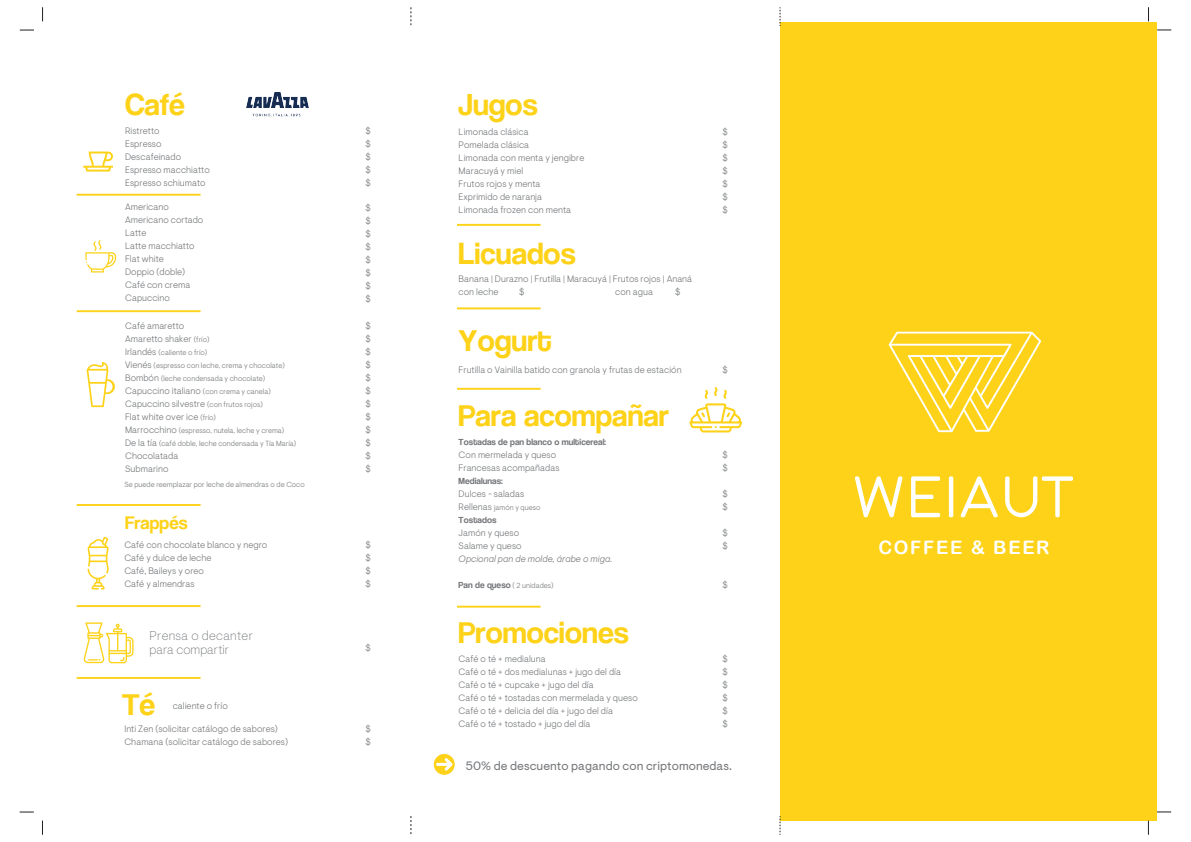
<style>
.page{position:relative;width:1191px;height:842px;background:#fff}
.page>*{position:absolute;margin:0;border:0;box-sizing:border-box;transform-origin:0 0}
.t1{font:31.7px "Coolvetica Rg";color:#fdd219}
.t2{font:18.8px "Coolvetica Rg";color:#fdd219}
.t3{font:18.6px "Arial Rounded MT Bold";letter-spacing:.09em;color:#fff}
.t4{font:200 12.8px/13.4px "Visuelt Pro";letter-spacing:.02em;color:#76787b}
.t5{font:12.1px "Visuelt Pro";letter-spacing:.005em;color:#76787b}
.t6{font:300 9.3px/13px "Visuelt Pro";letter-spacing:.005em;color:#76787b}
.t7{font:9.3px "Coolvetica Rg";letter-spacing:.005em;color:#76787b}
.t8{font:italic 300 9.3px "Visuelt Pro";letter-spacing:.005em;color:#76787b}
.t9{font:300 7.4px/13px "Visuelt Pro";letter-spacing:.005em;color:#76787b}
.s1{font-size:7.4px}
.s2{font-size:9.3px}
.s3{font-family:"Coolvetica Rg";font-weight:400;font-size:9.3px}
</style>
<div class="page">
<div style="left:780px;top:22px;width:376px;height:798px;background:#fdd219"></div>
<svg style="left:888px;top:332px;width:153px;height:100px"></svg>
<svg style="left:855px;top:476px;width:47px;height:41px"></svg>
<svg style="left:911px;top:476px;width:29px;height:41px"></svg>
<hr style="left:949px;top:476px;width:4px;height:41px;background:#fff;border-radius:2px">
<svg style="left:960px;top:476px;width:37px;height:41px"></svg>
<svg style="left:1005px;top:476px;width:68px;height:41px"></svg>
<svg style="left:83px;top:152px;width:30px;height:20px"></svg>
<svg style="left:85px;top:240px;width:32px;height:32px"></svg>
<svg style="left:86px;top:362px;width:29px;height:45px"></svg>
<svg style="left:88px;top:537px;width:21px;height:53px"></svg>
<hr style="left:77px;top:194px;width:124px;height:2px;background:#fdd219">
<hr style="left:77px;top:310px;width:124px;height:2px;background:#fdd219">
<hr style="left:77px;top:504px;width:124px;height:2px;background:#fdd219">
<hr style="left:77px;top:605px;width:124px;height:2px;background:#fdd219">
<hr style="left:77px;top:677px;width:124px;height:2px;background:#fdd219">
<svg style="left:689px;top:387px;width:53px;height:45px"></svg>
<img style="left:247px;top:92px;width:61px;height:25px">
<hr style="left:457px;top:224px;width:83px;height:2px;background:#fdd219">
<svg style="left:83px;top:622px;width:51px;height:41px"></svg>
<hr style="left:457px;top:307px;width:83px;height:2px;background:#fdd219">
<hr style="left:457px;top:388px;width:83px;height:2px;background:#fdd219">
<hr style="left:457px;top:606px;width:83px;height:2px;background:#fdd219">
<svg style="left:434px;top:754px;width:21px;height:21px"></svg>
<svg style="left:436px;top:758px;width:17px;height:13px"></svg>
<svg style="left:42px;top:7px;width:1px;height:14px"></svg>
<svg style="left:20px;top:30px;width:14px;height:1px"></svg>
<svg style="left:20px;top:812px;width:14px;height:1px"></svg>
<svg style="left:42px;top:820px;width:1px;height:15px"></svg>
<svg style="left:1148px;top:820px;width:1px;height:15px"></svg>
<svg style="left:1157px;top:812px;width:14px;height:1px"></svg>
<svg style="left:1157px;top:30px;width:14px;height:1px"></svg>
<svg style="left:1148px;top:7px;width:1px;height:14px"></svg>
<svg style="left:780px;top:816px;width:1px;height:19px"></svg>
<svg style="left:411px;top:7px;width:1px;height:18px"></svg>
<svg style="left:780px;top:7px;width:1px;height:19px"></svg>
<h1 class="t1" style="left:125px;top:86px;width:62px">Café</h1>
<p class="t6" style="left:125px;top:124px;width:86px">Ristretto<br>Espresso<br>Descafeinado<br>Espresso macchiatto<br>Espresso schiumato</p>
<p class="t6" style="left:125px;top:200px;width:80px">Americano<br>Americano cortado<br>Latte<br>Latte macchiatto<br>Flat white<br>Doppio (doble)<br>Café con crema<br>Capuccino</p>
<p class="t6" style="left:125px;top:319px;width:86px">Café amaretto<br>Amaretto shaker <span class="s1">(frío)</span></p>
<p class="t9" style="left:125px;top:346px;width:161px"><span class="s2">Irlandés</span> (caliente o frío)<br><span class="s2">Vienés</span> (espresso con leche, crema y chocolate)<br><span class="s2">Bombón</span> (leche condensada y chocolate)</p>
<p class="t6" style="left:125px;top:384px;width:147px">Capuccino italiano <span class="s1">(con crema y canela)<br></span>Capuccino silvestre <span class="s1">(con frutos rojos)<br></span>Flat white over ice <span class="s1">(frío)</span></p>
<p class="t9" style="left:125px;top:424px;width:173px"><span class="s2">Marrocchino</span> (espresso, nutela, leche y crema)<br><span class="s2">De la tía</span> (café doble, leche condensada y Tía María)</p>
<p class="t6" style="left:125px;top:449px;width:55px">Chocolatada<br>Submarino</p>
<p class="t9" style="left:124px;top:478px;width:182px">Se puede reemplazar por leche de almendras o de Coco</p>
<h2 class="t2" style="left:125px;top:512px;width:64px">Frappés</h2>
<p class="t6" style="left:124px;top:539px;width:144px">Café con chocolate blanco y negro<br>Café y dulce de leche<br>Café, Baileys y oreo<br>Café y almendras</p>
<h3 class="t4" style="left:149px;top:629px;width:105px">Prensa o decanter para compartir</h3>
<h1 class="t1" style="left:122px;top:686px;width:35px">Té</h1>
<p class="t6" style="left:124px;top:722px;width:165px">Inti Zen (solicitar catálogo de sabores)<br>Chamana (solicitar catálogo de sabores)</p>
<p class="t6" style="left:173px;top:699px;width:56px">caliente o frío</p>
<p class="t6" style="left:365px;top:124px;width:7px;text-align:justify">$ $ $ $ $</p>
<p class="t6" style="left:365px;top:201px;width:7px;text-align:justify">$ $ $ $ $ $ $ $</p>
<p class="t6" style="left:365px;top:319px;width:7px;text-align:justify">$ $ $ $ $ $ $ $ $ $ $ $</p>
<p class="t6" style="left:365px;top:539px;width:7px;text-align:justify">$ $ $ $</p>
<p class="t6" style="left:365px;top:641px;width:7px">$</p>
<p class="t6" style="left:365px;top:722px;width:7px">$ $</p>
<h1 class="t1" style="left:458px;top:86px;width:80px">Jugos</h1>
<p class="t6" style="left:458px;top:125px;width:127px">Limonada clásica<br>Pomelada clásica<br>Limonada con menta y jengibre<br>Maracuyá y miel<br>Frutos rojos y menta<br>Exprimido de naranja<br>Limonada frozen con menta</p>
<h1 class="t1" style="left:458px;top:234px;width:118px">Licuados</h1>
<p class="t6" style="left:458px;top:273px;width:235px">Banana | Durazno | Frutilla | Maracuyá | Frutos rojos | Ananá con leche</p>
<p class="t6" style="left:519px;top:286px;width:7px">$</p>
<p class="t6" style="left:615px;top:286px;width:39px">con agua</p>
<p class="t6" style="left:675px;top:286px;width:7px">$</p>
<p class="t6" style="left:722px;top:125px;width:7px;text-align:justify">$ $ $ $ $ $ $</p>
<h1 class="t1" style="left:458px;top:322px;width:95px">Yogurt</h1>
<p class="t6" style="left:458px;top:363px;width:224px">Frutilla o Vainilla batido con granola y frutas de estación</p>
<p class="t6" style="left:722px;top:363px;width:7px">$</p>
<h1 class="t1" style="left:458px;top:397px;width:212px">Para acompañar</h1>
<p class="t7" style="left:458px;top:436px;width:149px">Tostadas de pan blanco o multicereal:</p>
<p class="t6" style="left:458px;top:448px;width:102px">Con mermelada y queso<br>Francesas acompañadas</p>
<p class="t7" style="left:458px;top:475px;width:46px">Medialunas:</p>
<p class="t6" style="left:458px;top:487px;width:67px">Dulces - saladas</p>
<p class="t9" style="left:458px;top:501px;width:83px"><span class="s2">Rellenas</span> jamón y queso</p>
<p class="t7" style="left:458px;top:514px;width:39px">Tostados</p>
<p class="t6" style="left:458px;top:526px;width:64px">Jamón y queso<br>Salame y queso</p>
<p class="t8" style="left:458px;top:553px;width:155px">Opcional pan de molde, árabe o miga.</p>
<p class="t9" style="left:458px;top:579px;width:96px"><span class="s3">Pan de queso</span> ( 2 unidades)</p>
<p class="t6" style="left:722px;top:448px;width:7px">$ $</p>
<p class="t6" style="left:722px;top:487px;width:7px">$ $</p>
<p class="t6" style="left:722px;top:526px;width:7px">$ $</p>
<p class="t6" style="left:722px;top:578px;width:7px">$</p>
<h1 class="t1" style="left:458px;top:614px;width:172px">Promociones</h1>
<p class="t6" style="left:458px;top:652px;width:181px">Café o té + medialuna<br>Café o té + dos medialunas + jugo del día<br>Café o té + cupcake + jugo del día<br>Café o té + tostadas con mermelada y queso<br>Café o té + delicia del día + jugo del día<br>Café o té + tostado + jugo del día</p>
<p class="t6" style="left:722px;top:652px;width:7px;text-align:justify">$ $ $ $ $ $</p>
<h3 class="t5" style="left:466px;top:758px;width:268px">50% de descuento pagando con criptomonedas.</h3>
<h3 class="t3" style="left:878px;top:537px;width:172px">COFFEE &amp; BEER</h3>
</div>
